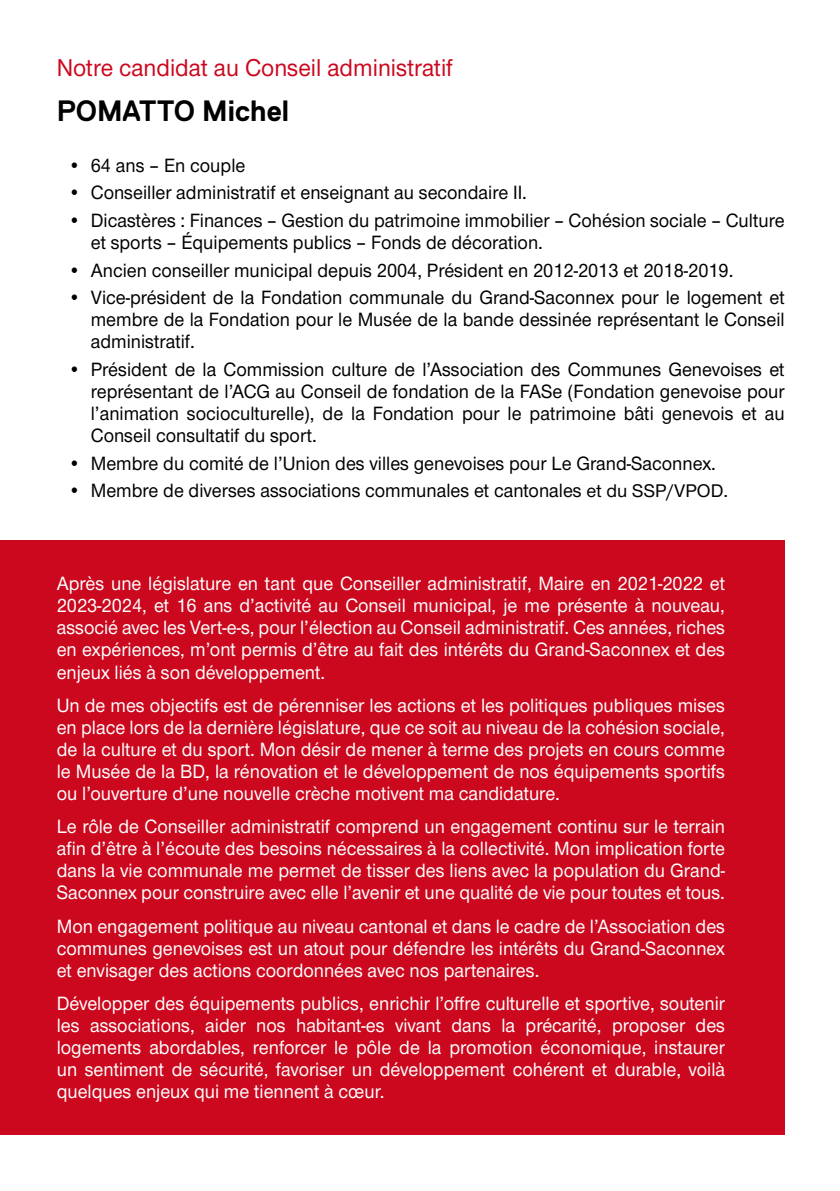
<style>
.page{position:relative;width:840px;height:1191px;background:#fff}
.page>*{position:absolute;margin:0;border:0;box-sizing:border-box;transform-origin:0 0}
.t1{font:700 29.4px "Replica";color:#000;scale:.95 1}
.t2{font:500 25.2px "Nimbus San Nov";color:#cb081e;scale:.95 1}
.t3{font:500 20px/22px "Nimbus San Nov";color:#fff;text-align:justify;scale:.95 1}
.t4{font:500 20px/22px "Nimbus San Nov";color:#000;text-align:justify;scale:.95 1}
.s1{font-size:19px}
</style>
<div class="page">
<div style="left:0;top:540px;width:784px;height:594px;background:#cb081e"></div>
<p class="t2" style="left:57px;top:53px;width:418px">Notre candidat au Conseil administratif</p>
<h1 class="t1" style="left:57px;top:95px;width:246px">POMATTO Michel</h1>
<p class="t4" style="left:68px;top:154px;width:188px">• 64 ans – En couple</p>
<p class="t4" style="left:68px;top:182px;width:484px">• Conseiller administratif et enseignant au secondaire II.</p>
<p class="t4" style="left:91px;top:209px;width:731px;text-indent:-23px">• Dicastères : Finances – Gestion du patrimoine immobilier – Cohésion sociale – Culture et sports – Équipements publics – Fonds de décoration.</p>
<p class="t4" style="left:68px;top:259px;width:701px">• Ancien conseiller municipal depuis 2004, Président en 2012-2013 et 2018-2019.</p>
<p class="t4" style="left:91px;top:287px;width:731px;text-indent:-23px">• Vice-président de la Fondation communale du Grand-Saconnex pour le logement et membre de la Fondation pour le Musée de la bande dessinée représentant le Conseil administratif.</p>
<p class="t4" style="left:91px;top:358px;width:731px;text-indent:-23px">• Président de la Commission culture de l’Association des Communes Genevoises et représentant de l’ACG au Conseil de fondation de la FASe (Fondation genevoise pour l’animation socioculturelle), de la Fondation pour le patrimoine bâti genevois et au Conseil consultatif du sport.</p>
<p class="t4" style="left:68px;top:452px;width:683px">• Membre du comité de l’Union des villes genevoises pour Le Grand-Saconnex.</p>
<p class="t4" style="left:68px;top:480px;width:696px">• Membre de diverses associations communales et cantonales <span class="s1">et du SSP/VPOD.</span></p>
<p class="t3" style="left:57px;top:573px;width:704px">Après une législature en tant que Conseiller administratif, Maire en 2021-2022 et 2023-2024, et 16 ans d’activité au Conseil municipal, je me présente à nouveau, associé avec les Vert-e-s, pour l’élection au Conseil administratif. Ces années, riches en expériences, m’ont permis d’être au fait des intérêts du Grand-Saconnex et des enjeux liés à son développement.</p>
<p class="t3" style="left:57px;top:694px;width:704px">Un de mes objectifs est de pérenniser les actions et les politiques publiques mises en place lors de la dernière législature, que ce soit au niveau de la cohésion sociale, de la culture et du sport. Mon désir de mener à terme des projets en cours comme le Musée de la BD, la rénovation et le développement de nos équipements sportifs ou l’ouverture d’une nouvelle crèche motivent ma candidature.</p>
<p class="t3" style="left:57px;top:815px;width:704px">Le rôle de Conseiller administratif comprend un engagement continu sur le terrain afin d’être à l’écoute des besoins nécessaires à la collectivité. Mon implication forte dans la vie communale me permet de tisser des liens avec la population du Grand-Saconnex pour construire avec elle l’avenir et une qualité de vie pour toutes et tous.</p>
<p class="t3" style="left:57px;top:915px;width:704px">Mon engagement politique au niveau cantonal et dans le cadre de l’Association des communes genevoises est un atout pour défendre les intérêts du Grand-Saconnex et envisager des actions coordonnées avec nos partenaires.</p>
<p class="t3" style="left:57px;top:992px;width:704px">Développer des équipements publics, enrichir l’offre culturelle et sportive, soutenir les associations, aider nos habitant-es vivant dans la précarité, proposer des logements abordables, renforcer le pôle de la promotion économique, instaurer un sentiment de sécurité, favoriser un développement cohérent et durable, voilà quelques enjeux qui me tiennent à cœur.</p>
</div>
